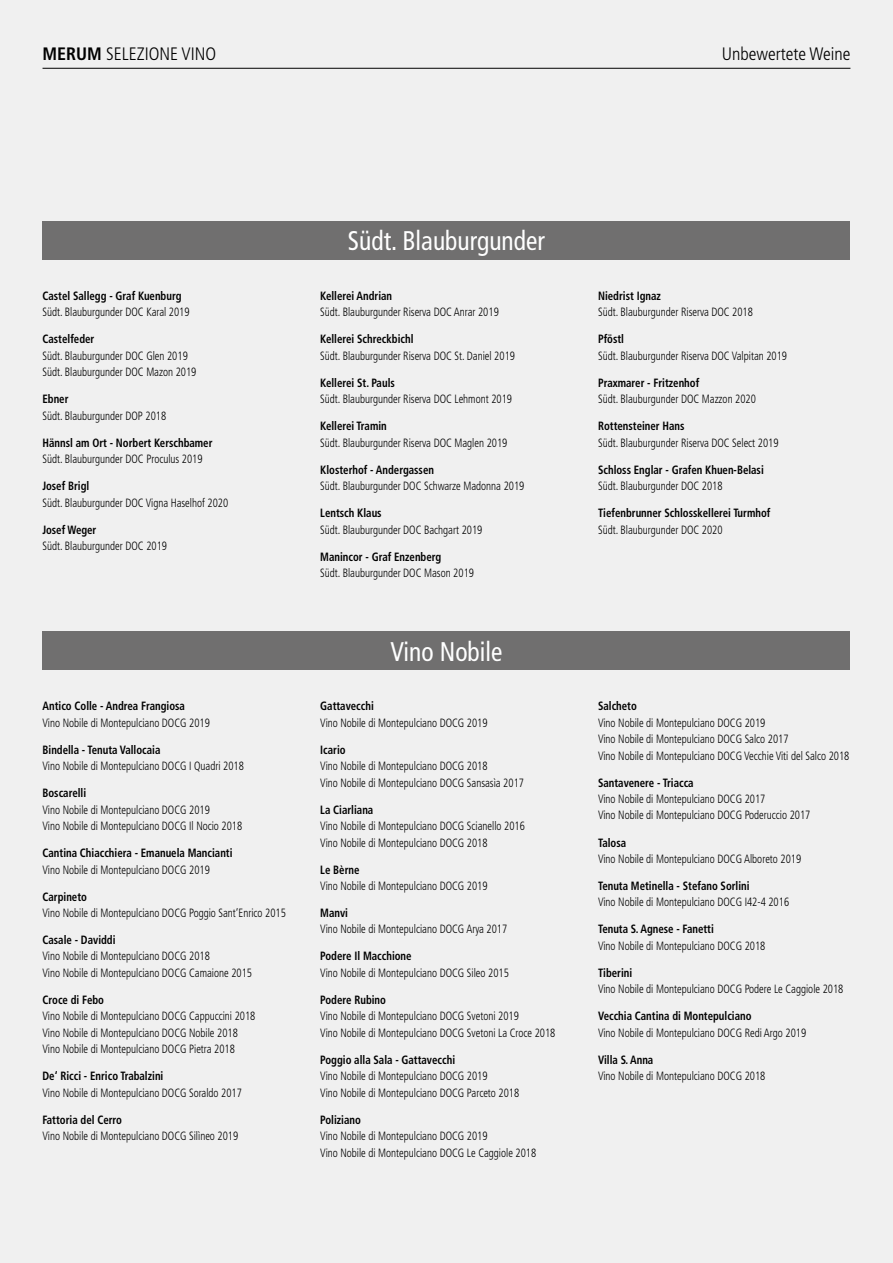
<style>
.page{position:relative;width:893px;height:1263px;background:#f0f0f0}
.page>*{position:absolute;margin:0;border:0;box-sizing:border-box;transform-origin:0 0}
.t1{font:condensed 27px "Frutiger";color:#fff;scale:.94 1}
.t2{font:300 condensed 18px "Frutiger";color:#000}
.Wein{font:300 condensed 12px "Frutiger";color:#000;scale:.9 1}
._4{font:700 condensed 12px "Frutiger";color:#000;scale:.9 1}
.s1{font-weight:700}
</style>
<div class="page">
<hr style="left:43px;top:68px;width:807px;height:1px;background:#000">
<div style="left:43px;top:221px;width:807px;height:38px;background:#706f6f"></div>
<div style="left:43px;top:631px;width:807px;height:39px;background:#706f6f"></div>
<p class="t2" style="left:43px;top:44px;width:175px"><span class="s1">MERUM</span> SELEZIONE VINO</p>
<p class="t2" style="left:722px;top:44px;width:130px">Unbewertete Weine</p>
<p class="_4" style="left:43px;top:288px;width:156px">Castel Sallegg - Graf Kuenburg</p>
<p class="Wein" style="left:43px;top:305px;width:165px">Südt. Blauburgunder DOC Karal 2019</p>
<p class="_4" style="left:43px;top:332px;width:59px">Castelfeder</p>
<p class="Wein" style="left:43px;top:349px;width:163px">Südt. Blauburgunder DOC Glen 2019</p>
<p class="Wein" style="left:43px;top:365px;width:173px">Südt. Blauburgunder DOC Mazon 2019</p>
<p class="_4" style="left:43px;top:392px;width:30px">Ebner</p>
<p class="Wein" style="left:43px;top:409px;width:139px">Südt. Blauburgunder DOP 2018</p>
<p class="_4" style="left:43px;top:435px;width:190px">Hännsl am Ort - Norbert Kerschbamer</p>
<p class="Wein" style="left:43px;top:452px;width:179px">Südt. Blauburgunder DOC Proculus 2019</p>
<p class="_4" style="left:43px;top:479px;width:54px">Josef Brigl</p>
<p class="Wein" style="left:43px;top:496px;width:208px">Südt. Blauburgunder DOC Vigna Haselhof 2020</p>
<p class="_4" style="left:43px;top:522px;width:61px">Josef Weger</p>
<p class="Wein" style="left:43px;top:539px;width:140px">Südt. Blauburgunder DOC 2019</p>
<p class="_4" style="left:43px;top:699px;width:160px">Antico Colle - Andrea Frangiosa</p>
<p class="Wein" style="left:43px;top:716px;width:187px">Vino Nobile di Montepulciano DOCG 2019</p>
<p class="_4" style="left:43px;top:742px;width:132px">Bindella - Tenuta Vallocaia</p>
<p class="Wein" style="left:43px;top:759px;width:225px">Vino Nobile di Montepulciano DOCG I Quadri 2018</p>
<p class="_4" style="left:43px;top:786px;width:50px">Boscarelli</p>
<p class="Wein" style="left:43px;top:802px;width:187px">Vino Nobile di Montepulciano DOCG 2019</p>
<p class="Wein" style="left:43px;top:819px;width:223px">Vino Nobile di Montepulciano DOCG Il Nocio 2018</p>
<p class="_4" style="left:43px;top:846px;width:213px">Cantina Chiacchiera - Emanuela Mancianti</p>
<p class="Wein" style="left:43px;top:862px;width:187px">Vino Nobile di Montepulciano DOCG 2019</p>
<p class="_4" style="left:43px;top:889px;width:51px">Carpineto</p>
<p class="Wein" style="left:43px;top:906px;width:272px">Vino Nobile di Montepulciano DOCG Poggio Sant‘Enrico 2015</p>
<p class="_4" style="left:43px;top:933px;width:83px">Casale - Daviddi</p>
<p class="Wein" style="left:43px;top:949px;width:187px">Vino Nobile di Montepulciano DOCG 2018</p>
<p class="Wein" style="left:43px;top:966px;width:234px">Vino Nobile di Montepulciano DOCG Camaione 2015</p>
<p class="_4" style="left:43px;top:993px;width:70px">Croce di Febo</p>
<p class="Wein" style="left:43px;top:1009px;width:238px">Vino Nobile di Montepulciano DOCG Cappuccini 2018</p>
<p class="Wein" style="left:43px;top:1026px;width:219px">Vino Nobile di Montepulciano DOCG Nobile 2018</p>
<p class="Wein" style="left:43px;top:1042px;width:215px">Vino Nobile di Montepulciano DOCG Pietra 2018</p>
<p class="_4" style="left:43px;top:1069px;width:136px">De‘ Ricci - Enrico Trabalzini</p>
<p class="Wein" style="left:43px;top:1086px;width:223px">Vino Nobile di Montepulciano DOCG Soraldo 2017</p>
<p class="_4" style="left:43px;top:1112px;width:90px">Fattoria del Cerro</p>
<p class="Wein" style="left:43px;top:1129px;width:219px">Vino Nobile di Montepulciano DOCG Silìneo 2019</p>
<p class="t1" style="left:348px;top:225px;width:211px">Südt. Blauburgunder</p>
<p class="_4" style="left:320px;top:288px;width:81px">Kellerei Andrian</p>
<p class="Wein" style="left:320px;top:305px;width:200px">Südt. Blauburgunder Riserva DOC Anrar 2019</p>
<p class="_4" style="left:320px;top:332px;width:105px">Kellerei Schreckbichl</p>
<p class="Wein" style="left:320px;top:349px;width:218px">Südt. Blauburgunder Riserva DOC St. Daniel 2019</p>
<p class="_4" style="left:320px;top:375px;width:84px">Kellerei St. Pauls</p>
<p class="Wein" style="left:320px;top:392px;width:215px">Südt. Blauburgunder Riserva DOC Lehmont 2019</p>
<p class="_4" style="left:320px;top:419px;width:75px">Kellerei Tramin</p>
<p class="Wein" style="left:320px;top:436px;width:209px">Südt. Blauburgunder Riserva DOC Maglen 2019</p>
<p class="_4" style="left:320px;top:462px;width:128px">Klosterhof - Andergassen</p>
<p class="Wein" style="left:320px;top:479px;width:228px">Südt. Blauburgunder DOC Schwarze Madonna 2019</p>
<p class="_4" style="left:320px;top:506px;width:70px">Lentsch Klaus</p>
<p class="Wein" style="left:320px;top:523px;width:182px">Südt. Blauburgunder DOC Bachgart 2019</p>
<p class="_4" style="left:320px;top:549px;width:136px">Manincor - Graf Enzenberg</p>
<p class="Wein" style="left:320px;top:566px;width:172px">Südt. Blauburgunder DOC Mason 2019</p>
<p class="t1" style="left:390px;top:636px;width:120px">Vino Nobile</p>
<p class="_4" style="left:320px;top:699px;width:61px">Gattavecchi</p>
<p class="Wein" style="left:320px;top:716px;width:187px">Vino Nobile di Montepulciano DOCG 2019</p>
<p class="_4" style="left:320px;top:742px;width:30px">Icario</p>
<p class="Wein" style="left:320px;top:759px;width:187px">Vino Nobile di Montepulciano DOCG 2018</p>
<p class="Wein" style="left:320px;top:775px;width:228px">Vino Nobile di Montepulciano DOCG Sansasìa 2017</p>
<p class="_4" style="left:320px;top:802px;width:60px">La Ciarliana</p>
<p class="Wein" style="left:320px;top:819px;width:229px">Vino Nobile di Montepulciano DOCG Scianello 2016</p>
<p class="Wein" style="left:320px;top:835px;width:187px">Vino Nobile di Montepulciano DOCG 2018</p>
<p class="_4" style="left:320px;top:862px;width:45px">Le Bèrne</p>
<p class="Wein" style="left:320px;top:879px;width:187px">Vino Nobile di Montepulciano DOCG 2019</p>
<p class="_4" style="left:320px;top:906px;width:32px">Manvi</p>
<p class="Wein" style="left:320px;top:922px;width:209px">Vino Nobile di Montepulciano DOCG Arya 2017</p>
<p class="_4" style="left:320px;top:949px;width:103px">Podere Il Macchione</p>
<p class="Wein" style="left:320px;top:966px;width:211px">Vino Nobile di Montepulciano DOCG Sileo 2015</p>
<p class="_4" style="left:320px;top:993px;width:75px">Podere Rubino</p>
<p class="Wein" style="left:320px;top:1009px;width:222px">Vino Nobile di Montepulciano DOCG Svetoni 2019</p>
<p class="Wein" style="left:320px;top:1026px;width:263px">Vino Nobile di Montepulciano DOCG Svetoni La Croce 2018</p>
<p class="_4" style="left:320px;top:1052px;width:151px">Poggio alla Sala - Gattavecchi</p>
<p class="Wein" style="left:320px;top:1069px;width:187px">Vino Nobile di Montepulciano DOCG 2019</p>
<p class="Wein" style="left:320px;top:1086px;width:223px">Vino Nobile di Montepulciano DOCG Parceto 2018</p>
<p class="_4" style="left:320px;top:1112px;width:47px">Poliziano</p>
<p class="Wein" style="left:320px;top:1129px;width:187px">Vino Nobile di Montepulciano DOCG 2019</p>
<p class="Wein" style="left:320px;top:1146px;width:241px">Vino Nobile di Montepulciano DOCG Le Caggiole 2018</p>
<p class="_4" style="left:598px;top:288px;width:71px">Niedrist Ignaz</p>
<p class="Wein" style="left:598px;top:305px;width:174px">Südt. Blauburgunder Riserva DOC 2018</p>
<p class="_4" style="left:598px;top:332px;width:30px">Pföstl</p>
<p class="Wein" style="left:598px;top:349px;width:212px">Südt. Blauburgunder Riserva DOC Valpitan 2019</p>
<p class="_4" style="left:598px;top:375px;width:114px">Praxmarer - Fritzenhof</p>
<p class="Wein" style="left:598px;top:392px;width:177px">Südt. Blauburgunder DOC Mazzon 2020</p>
<p class="_4" style="left:598px;top:419px;width:98px">Rottensteiner Hans</p>
<p class="Wein" style="left:598px;top:436px;width:202px">Südt. Blauburgunder Riserva DOC Select 2019</p>
<p class="_4" style="left:598px;top:462px;width:186px">Schloss Englar - Grafen Khuen-Belasi</p>
<p class="Wein" style="left:598px;top:479px;width:140px">Südt. Blauburgunder DOC 2018</p>
<p class="_4" style="left:598px;top:506px;width:193px">Tiefenbrunner Schlosskellerei Turmhof</p>
<p class="Wein" style="left:598px;top:523px;width:140px">Südt. Blauburgunder DOC 2020</p>
<p class="_4" style="left:598px;top:699px;width:45px">Salcheto</p>
<p class="Wein" style="left:598px;top:716px;width:187px">Vino Nobile di Montepulciano DOCG 2019</p>
<p class="Wein" style="left:598px;top:732px;width:213px">Vino Nobile di Montepulciano DOCG Salco 2017</p>
<p class="Wein" style="left:598px;top:748px;width:281px">Vino Nobile di Montepulciano DOCG Vecchie Viti del Salco 2018</p>
<p class="_4" style="left:598px;top:775px;width:108px">Santavenere - Triacca</p>
<p class="Wein" style="left:598px;top:792px;width:187px">Vino Nobile di Montepulciano DOCG 2017</p>
<p class="Wein" style="left:598px;top:808px;width:237px">Vino Nobile di Montepulciano DOCG Poderuccio 2017</p>
<p class="_4" style="left:598px;top:835px;width:33px">Talosa</p>
<p class="Wein" style="left:598px;top:852px;width:227px">Vino Nobile di Montepulciano DOCG Alboreto 2019</p>
<p class="_4" style="left:598px;top:879px;width:170px">Tenuta Metinella - Stefano Sorlini</p>
<p class="Wein" style="left:598px;top:895px;width:214px">Vino Nobile di Montepulciano DOCG I42-4 2016</p>
<p class="_4" style="left:598px;top:922px;width:130px">Tenuta S. Agnese - Fanetti</p>
<p class="Wein" style="left:598px;top:939px;width:187px">Vino Nobile di Montepulciano DOCG 2018</p>
<p class="_4" style="left:598px;top:966px;width:40px">Tiberini</p>
<p class="Wein" style="left:598px;top:982px;width:274px">Vino Nobile di Montepulciano DOCG Podere Le Caggiole 2018</p>
<p class="_4" style="left:598px;top:1009px;width:172px">Vecchia Cantina di Montepulciano</p>
<p class="Wein" style="left:598px;top:1026px;width:233px">Vino Nobile di Montepulciano DOCG Redi Argo 2019</p>
<p class="_4" style="left:598px;top:1052px;width:63px">Villa S. Anna</p>
<p class="Wein" style="left:598px;top:1069px;width:187px">Vino Nobile di Montepulciano DOCG 2018</p>
</div>
